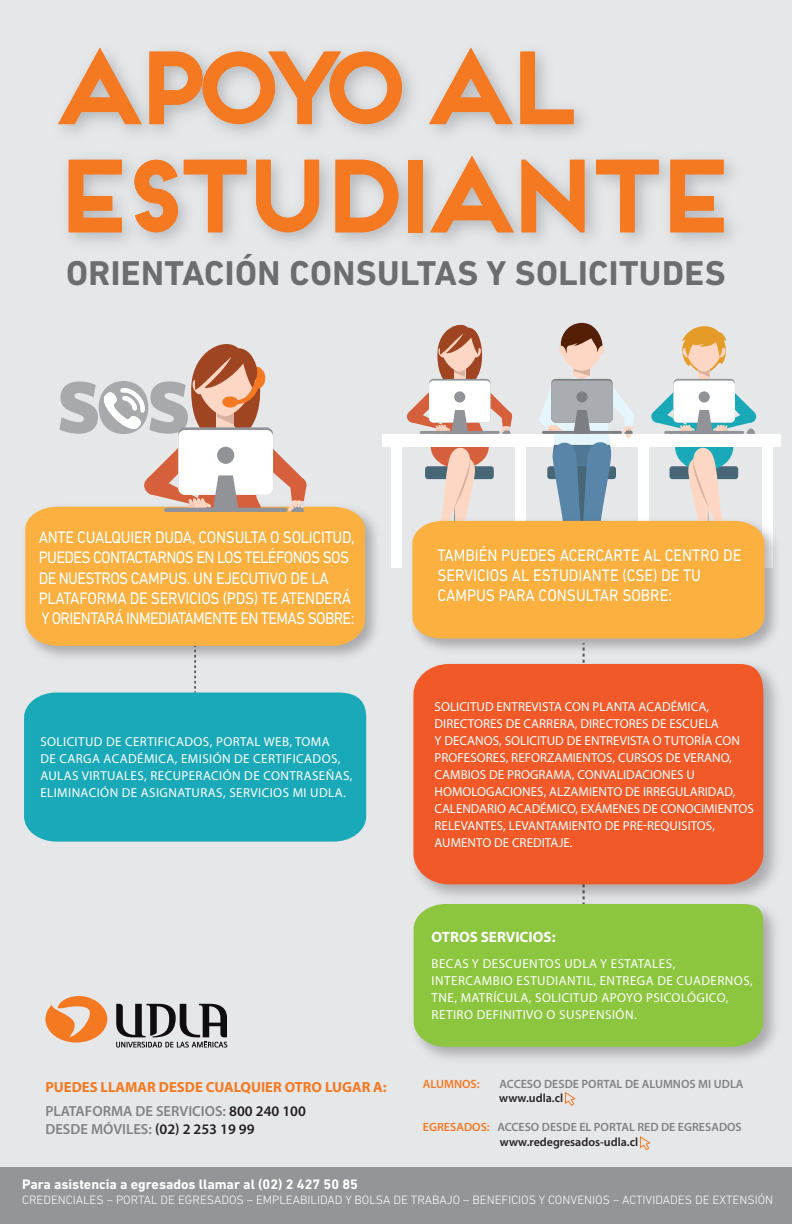
<style>
.page{position:relative;width:792px;height:1224px;background:#e6e7e9}
.page>*{position:absolute;margin:0;border:0;box-sizing:border-box;transform-origin:0 0}
.t1{font:700 96.7px/108.2px "Frontage";letter-spacing:-.25em;color:#f47921}
.t2{font:700 35px "DIN Next LT Pro";letter-spacing:.015em;color:#6c6d70}
.t3{font:17px/20.1px "DIN Next LT Pro";letter-spacing:-.04em;color:#fff;scale:.9 1}
.t4{font:17px/20.1px "DIN Next LT Pro";color:#fff;scale:.9 1}
.t5{font:700 15px "Myriad Pro";color:#fff}
.t6{font:700 14.7px/24px "Myriad Pro";color:#f47921}
.t7{font:600 14.7px "Myriad Pro";color:#808285}
.t8{font:700 14px "DIN Next LT Pro";color:#fff}
.t9{font:13px/17px "Myriad Pro";letter-spacing:.005em;color:#fff}
.t10{font:13px/17px "Myriad Pro";letter-spacing:.03em;color:#fff}
.t11{font:13px/17px "Myriad Pro";letter-spacing:.035em;color:#fff}
.t12{font:300 12.3px "DIN Next LT Pro";color:#fff}
.t13{font:600 12px/14.4px "Myriad Pro";color:#808285}
.t14{font:600 12px "Myriad Pro";color:#231f20}
.t15{font:600 12px "Myriad Pro";color:#f47921}
.s1{font-weight:600;color:#808285}
.s2{font-weight:600;color:#231f20}
.s3{color:#231f20}
.s4{color:#f47921}
</style>
<div class="page">
<div style="left:0;top:1168px;width:792px;height:56px;background:#939598"></div>
<svg style="left:648px;top:326px;width:109px;height:188px"></svg>
<svg style="left:407px;top:324px;width:109px;height:190px"></svg>
<div style="left:382px;top:434px;width:399px;height:13px;background:#fff"></div>
<svg style="left:540px;top:323px;width:94px;height:191px"></svg>
<div style="left:762px;top:445px;width:11px;height:122px;background:#fff"></div>
<div style="left:391px;top:445px;width:10px;height:122px;background:#fff"></div>
<div style="left:638px;top:447px;width:10px;height:122px;background:#fff"></div>
<div style="left:516px;top:447px;width:10px;height:122px;background:#fff"></div>
<div style="left:414px;top:909px;width:351px;height:138px;background:#8bc63e"></div>
<div style="left:24px;top:693px;width:342px;height:149px;background:#1aa9b8"></div>
<div style="left:25px;top:507px;width:340px;height:139px;background:#fbb03f"></div>
<img style="left:420px;top:514px;width:356px;height:141px">
<div style="left:412px;top:521px;width:352px;height:118px;background:#fbb03f"></div>
<svg style="left:45px;top:996px;width:62px;height:47px"></svg>
<svg style="left:116px;top:1004px;width:111px;height:44px"></svg>
<svg style="left:59px;top:344px;width:253px;height:168px"></svg>
<svg style="left:565px;top:1092px;width:10px;height:14px"></svg>
<svg style="left:640px;top:1136px;width:10px;height:14px"></svg>
<svg style="left:194px;top:646px;width:2px;height:47px"></svg>
<svg style="left:583px;top:643px;width:2px;height:12px"></svg>
<img style="left:425px;top:655px;width:352px;height:254px">
<div style="left:413px;top:664px;width:350px;height:220px;background:#f15929"></div>
<h1 class="t1" style="left:43px;top:30px;width:698px">APOYO AL<br>ESTUDIANTE</h1>
<h2 class="t2" style="left:66px;top:253px;width:661px">ORIENTACIÓN CONSULTAS Y SOLICITUDES</h2>
<h3 class="t3" style="left:39px;top:527px;width:353px">ANTE CUALQUIER DUDA, CONSULTA O SOLICITUD, PUEDES CONTACTARNOS EN LOS TELÉFONOS SOS DE NUESTROS CAMPUS. UN EJECUTIVO DE LA PLATAFORMA DE SERVICIOS (PDS) TE ATENDERÁ Y ORIENTARÁ INMEDIATAMENTE EN TEMAS SOBRE:</h3>
<p class="t10" style="left:40px;top:733px;width:314px">SOLICITUD DE CERTIFICADOS, PORTAL WEB, TOMA<br>DE CARGA ACADÉMICA, EMISIÓN DE CERTIFICADOS, AULAS VIRTUALES, RECUPERACIÓN DE CONTRASEÑAS, ELIMINACIÓN DE ASIGNATURAS, SERVICIOS MI UDLA.</p>
<p class="t6" style="left:45px;top:1075px;width:343px">PUEDES LLAMAR DESDE CUALQUIER OTRO LUGAR A:<br><span class="s1">PLATAFORMA DE SERVICIOS:</span> <span class="s2">800 240 100</span></p>
<p class="t7" style="left:45px;top:1119px;width:211px">DESDE MÓVILES: <span class="s3">(02) 2 253 19 99</span></p>
<h3 class="t4" style="left:437px;top:545px;width:339px">TAMBIÉN PUEDES ACERCARTE AL CENTRO DE<br>SERVICIOS AL ESTUDIANTE (CSE) DE TU<br>CAMPUS PARA CONSULTAR SOBRE:</h3>
<p class="t9" style="left:435px;top:698px;width:321px">SOLICITUD ENTREVISTA CON PLANTA ACADÉMICA, DIRECTORES DE CARRERA, DIRECTORES DE ESCUELA<br>Y DECANOS, SOLICITUD DE ENTREVISTA O TUTORÍA CON PROFESORES, REFORZAMIENTOS, CURSOS DE VERANO, CAMBIOS DE PROGRAMA, CONVALIDACIONES U HOMOLOGACIONES, ALZAMIENTO DE IRREGULARIDAD, CALENDARIO ACADÉMICO, EXÁMENES DE CONOCIMIENTOS RELEVANTES, LEVANTAMIENTO DE PRE-REQUISITOS, AUMENTO DE CREDITAJE.</p>
<p class="t5" style="left:432px;top:927px;width:125px">OTROS SERVICIOS:</p>
<p class="t11" style="left:432px;top:955px;width:323px">BECAS Y DESCUENTOS UDLA Y ESTATALES, INTERCAMBIO ESTUDIANTIL, ENTREGA DE CUADERNOS, TNE, MATRÍCULA, SOLICITUD APOYO PSICOLÓGICO, RETIRO DEFINITIVO O SUSPENSIÓN.</p>
<p class="t15" style="left:423px;top:1076px;width:58px">ALUMNOS:</p>
<p class="t13" style="left:500px;top:1077px;width:246px">ACCESO DESDE PORTAL DE ALUMNOS MI UDLA</p>
<p class="t14" style="left:499px;top:1091px;width:65px">www.udla.cl</p>
<p class="t13" style="left:500px;top:1120px;width:243px;text-indent:-77px"><span class="s4">EGRESADOS:</span> ACCESO DESDE EL PORTAL RED DE EGRESADOS <span class="s3">www.redegresados-udla.cl</span></p>
<p class="t8" style="left:22px;top:1176px;width:337px">Para asistencia a egresados llamar al (02) 2 427 50 85</p>
<p class="t12" style="left:22px;top:1193px;width:752px">CREDENCIALES – PORTAL DE EGRESADOS – EMPLEABILIDAD Y BOLSA DE TRABAJO – BENEFICIOS Y CONVENIOS – ACTIVIDADES DE EXTENSIÓN</p>
</div>
